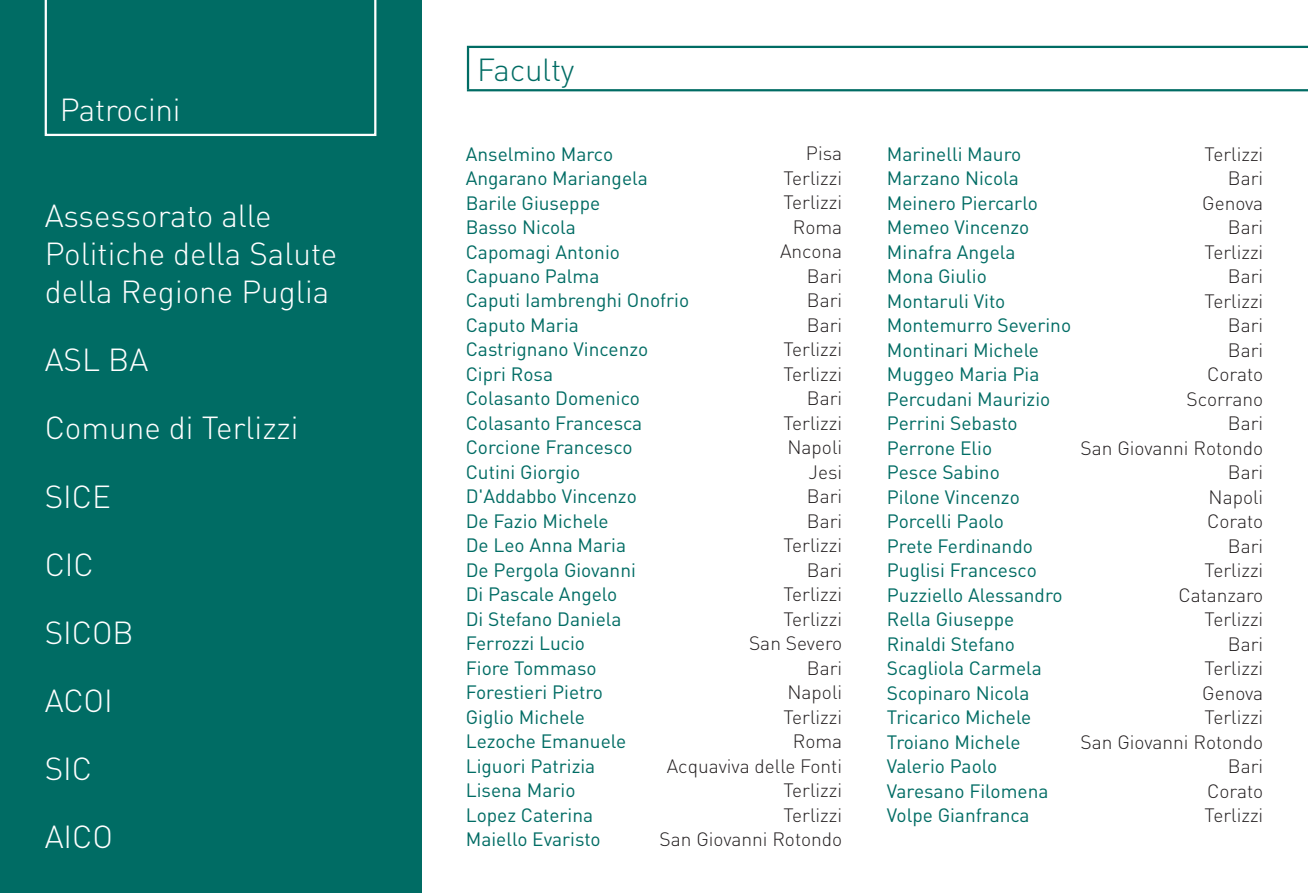
<style>
.page{position:relative;width:1308px;height:893px;background:#fff}
.page>*{position:absolute;margin:0;border:0;box-sizing:border-box;transform-origin:0 0}
.t1{font:300 31.5px/68.2px "DIN";color:#fff}
.t2{font:300 31.5px "DIN";letter-spacing:-.01em;color:#006c64}
.t3{font:19.12px "DIN";color:#006c64}
.t4{font:300 19.12px "DIN";color:#231f20}
</style>
<div class="page">
<div style="left:0;top:0;width:421px;height:893px;background:#006c64"></div>
<svg style="left:45px;top:0;width:331px;height:136px"></svg>
<hr style="left:467px;top:46px;width:840px;height:2px;background:#006c64">
<hr style="left:467px;top:48px;width:2px;height:41px;background:#006c64">
<hr style="left:467px;top:89px;width:840px;height:2px;background:#006c64">
<h1 class="t1" style="left:60px;top:75px;width:122px">Patrocini</h1>
<h1 class="t1" style="left:45px;top:197px;width:294px;line-height:37.8px">Assessorato alle<br>Politiche della Salute della Regione Puglia</h1>
<h1 class="t1" style="left:45px;top:325px;width:255px">ASL BA<br>Comune di Terlizzi<br>SICE<br>CIC<br>SICOB<br>ACOI<br>SIC<br>AICO</h1>
<h1 class="t2" style="left:477px;top:51px;width:99px">Faculty</h1>
<p class="t3" style="left:466px;top:142px;width:149px">Anselmino Marco</p>
<p class="t4" style="left:806px;top:142px;width:38px">Pisa</p>
<p class="t3" style="left:466px;top:166px;width:184px">Angarano Mariangela</p>
<p class="t4" style="left:783px;top:166px;width:60px">Terlizzi</p>
<p class="t3" style="left:466px;top:191px;width:136px">Barile Giuseppe</p>
<p class="t4" style="left:783px;top:191px;width:60px">Terlizzi</p>
<p class="t3" style="left:466px;top:215px;width:112px">Basso Nicola</p>
<p class="t4" style="left:792px;top:215px;width:51px">Roma</p>
<p class="t3" style="left:466px;top:240px;width:156px">Capomagi Antonio</p>
<p class="t4" style="left:780px;top:240px;width:64px">Ancona</p>
<p class="t3" style="left:466px;top:264px;width:135px">Capuano Palma</p>
<p class="t4" style="left:807px;top:264px;width:37px">Bari</p>
<p class="t3" style="left:466px;top:289px;width:225px">Caputi Iambrenghi Onofrio</p>
<p class="t4" style="left:807px;top:289px;width:37px">Bari</p>
<p class="t3" style="left:466px;top:313px;width:115px">Caputo Maria</p>
<p class="t4" style="left:807px;top:313px;width:37px">Bari</p>
<p class="t3" style="left:466px;top:338px;width:184px">Castrignano Vincenzo</p>
<p class="t4" style="left:783px;top:338px;width:60px">Terlizzi</p>
<p class="t3" style="left:466px;top:362px;width:89px">Cipri Rosa</p>
<p class="t4" style="left:783px;top:362px;width:60px">Terlizzi</p>
<p class="t3" style="left:466px;top:387px;width:176px">Colasanto Domenico</p>
<p class="t4" style="left:807px;top:387px;width:37px">Bari</p>
<p class="t3" style="left:466px;top:411px;width:178px">Colasanto Francesca</p>
<p class="t4" style="left:783px;top:411px;width:60px">Terlizzi</p>
<p class="t3" style="left:466px;top:436px;width:168px">Corcione Francesco</p>
<p class="t4" style="left:787px;top:436px;width:56px">Napoli</p>
<p class="t3" style="left:466px;top:460px;width:116px">Cutini Giorgio</p>
<p class="t4" style="left:808px;top:460px;width:35px">Jesi</p>
<p class="t3" style="left:466px;top:485px;width:172px">D'Addabbo Vincenzo</p>
<p class="t4" style="left:807px;top:485px;width:37px">Bari</p>
<p class="t3" style="left:466px;top:509px;width:144px">De Fazio Michele</p>
<p class="t4" style="left:807px;top:509px;width:37px">Bari</p>
<p class="t3" style="left:466px;top:534px;width:162px">De Leo Anna Maria</p>
<p class="t4" style="left:783px;top:534px;width:60px">Terlizzi</p>
<p class="t3" style="left:466px;top:558px;width:172px">De Pergola Giovanni</p>
<p class="t4" style="left:807px;top:558px;width:37px">Bari</p>
<p class="t3" style="left:466px;top:583px;width:153px">Di Pascale Angelo</p>
<p class="t4" style="left:783px;top:583px;width:60px">Terlizzi</p>
<p class="t3" style="left:466px;top:607px;width:157px">Di Stefano Daniela</p>
<p class="t4" style="left:783px;top:607px;width:60px">Terlizzi</p>
<p class="t3" style="left:466px;top:632px;width:121px">Ferrozzi Lucio</p>
<p class="t4" style="left:749px;top:632px;width:95px">San Severo</p>
<p class="t3" style="left:466px;top:656px;width:132px">Fiore Tommaso</p>
<p class="t4" style="left:807px;top:656px;width:37px">Bari</p>
<p class="t3" style="left:466px;top:681px;width:139px">Forestieri Pietro</p>
<p class="t4" style="left:787px;top:681px;width:56px">Napoli</p>
<p class="t3" style="left:466px;top:705px;width:121px">Giglio Michele</p>
<p class="t4" style="left:783px;top:705px;width:60px">Terlizzi</p>
<p class="t3" style="left:466px;top:730px;width:162px">Lezoche Emanuele</p>
<p class="t4" style="left:792px;top:730px;width:51px">Roma</p>
<p class="t3" style="left:466px;top:754px;width:131px">Liguori Patrizia</p>
<p class="t4" style="left:666px;top:754px;width:177px">Acquaviva delle Fonti</p>
<p class="t3" style="left:466px;top:779px;width:111px">Lisena Mario</p>
<p class="t4" style="left:783px;top:779px;width:60px">Terlizzi</p>
<p class="t3" style="left:466px;top:803px;width:129px">Lopez Caterina</p>
<p class="t4" style="left:783px;top:803px;width:60px">Terlizzi</p>
<p class="t3" style="left:466px;top:827px;width:136px">Maiello Evaristo</p>
<p class="t4" style="left:659px;top:828px;width:184px">San Giovanni Rotondo</p>
<p class="t3" style="left:887px;top:142px;width:136px">Marinelli Mauro</p>
<p class="t4" style="left:1204px;top:142px;width:60px">Terlizzi</p>
<p class="t3" style="left:887px;top:166px;width:134px">Marzano Nicola</p>
<p class="t4" style="left:1227px;top:166px;width:37px">Bari</p>
<p class="t3" style="left:887px;top:191px;width:152px">Meinero Piercarlo</p>
<p class="t4" style="left:1202px;top:191px;width:63px">Genova</p>
<p class="t3" style="left:887px;top:215px;width:144px">Memeo Vincenzo</p>
<p class="t4" style="left:1227px;top:215px;width:37px">Bari</p>
<p class="t3" style="left:887px;top:240px;width:130px">Minafra Angela</p>
<p class="t4" style="left:1204px;top:240px;width:60px">Terlizzi</p>
<p class="t3" style="left:887px;top:264px;width:101px">Mona Giulio</p>
<p class="t4" style="left:1227px;top:264px;width:37px">Bari</p>
<p class="t3" style="left:887px;top:289px;width:120px">Montaruli Vito</p>
<p class="t4" style="left:1204px;top:289px;width:60px">Terlizzi</p>
<p class="t3" style="left:887px;top:313px;width:186px">Montemurro Severino</p>
<p class="t4" style="left:1227px;top:313px;width:37px">Bari</p>
<p class="t3" style="left:887px;top:338px;width:154px">Montinari Michele</p>
<p class="t4" style="left:1227px;top:338px;width:37px">Bari</p>
<p class="t3" style="left:887px;top:362px;width:154px">Muggeo Maria Pia</p>
<p class="t4" style="left:1207px;top:362px;width:58px">Corato</p>
<p class="t3" style="left:887px;top:387px;width:165px">Percudani Maurizio</p>
<p class="t4" style="left:1186px;top:387px;width:78px">Scorrano</p>
<p class="t3" style="left:887px;top:411px;width:132px">Perrini Sebasto</p>
<p class="t4" style="left:1227px;top:411px;width:37px">Bari</p>
<p class="t3" style="left:887px;top:436px;width:107px">Perrone Elio</p>
<p class="t4" style="left:1080px;top:436px;width:184px">San Giovanni Rotondo</p>
<p class="t3" style="left:887px;top:460px;width:114px">Pesce Sabino</p>
<p class="t4" style="left:1227px;top:460px;width:37px">Bari</p>
<p class="t3" style="left:887px;top:485px;width:134px">Pilone Vincenzo</p>
<p class="t4" style="left:1208px;top:485px;width:56px">Napoli</p>
<p class="t3" style="left:887px;top:509px;width:119px">Porcelli Paolo</p>
<p class="t4" style="left:1207px;top:509px;width:58px">Corato</p>
<p class="t3" style="left:887px;top:534px;width:147px">Prete Ferdinando</p>
<p class="t4" style="left:1227px;top:534px;width:37px">Bari</p>
<p class="t3" style="left:887px;top:558px;width:151px">Puglisi Francesco</p>
<p class="t4" style="left:1204px;top:558px;width:60px">Terlizzi</p>
<p class="t3" style="left:887px;top:583px;width:177px">Puzziello Alessandro</p>
<p class="t4" style="left:1178px;top:583px;width:86px">Catanzaro</p>
<p class="t3" style="left:887px;top:607px;width:129px">Rella Giuseppe</p>
<p class="t4" style="left:1204px;top:607px;width:60px">Terlizzi</p>
<p class="t3" style="left:887px;top:632px;width:130px">Rinaldi Stefano</p>
<p class="t4" style="left:1227px;top:632px;width:37px">Bari</p>
<p class="t3" style="left:887px;top:656px;width:156px">Scagliola Carmela</p>
<p class="t4" style="left:1204px;top:656px;width:60px">Terlizzi</p>
<p class="t3" style="left:887px;top:681px;width:144px">Scopinaro Nicola</p>
<p class="t4" style="left:1202px;top:681px;width:63px">Genova</p>
<p class="t3" style="left:887px;top:705px;width:146px">Tricarico Michele</p>
<p class="t4" style="left:1204px;top:705px;width:60px">Terlizzi</p>
<p class="t3" style="left:887px;top:730px;width:135px">Troiano Michele</p>
<p class="t4" style="left:1080px;top:730px;width:184px">San Giovanni Rotondo</p>
<p class="t3" style="left:887px;top:754px;width:112px">Valerio Paolo</p>
<p class="t4" style="left:1227px;top:754px;width:37px">Bari</p>
<p class="t3" style="left:887px;top:779px;width:163px">Varesano Filomena</p>
<p class="t4" style="left:1207px;top:779px;width:58px">Corato</p>
<p class="t3" style="left:887px;top:803px;width:144px">Volpe Gianfranca</p>
<p class="t4" style="left:1204px;top:803px;width:60px">Terlizzi</p>
</div>
